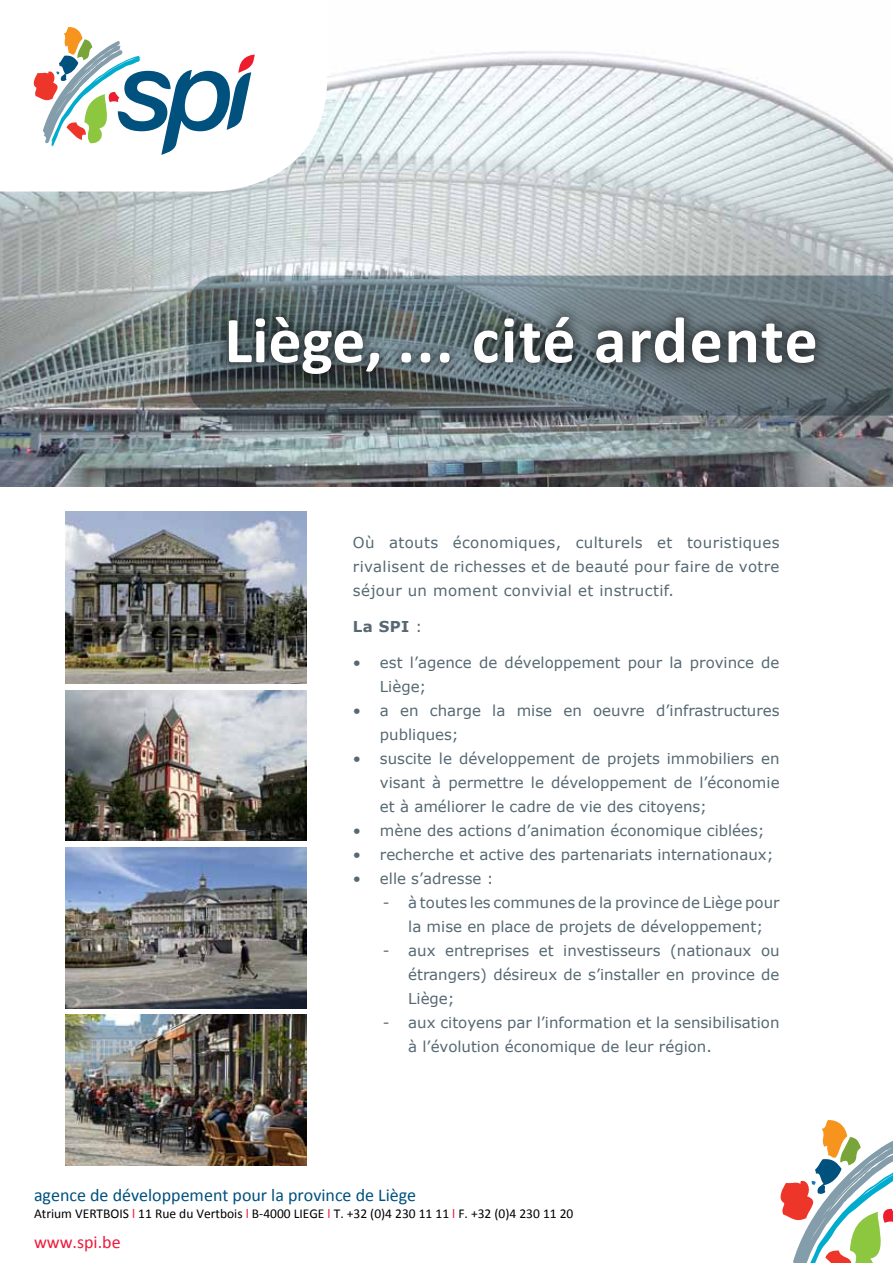
<style>
.page{position:relative;width:893px;height:1263px;background:#fff}
.page>*{position:absolute;margin:0;border:0;box-sizing:border-box;transform-origin:0 0}
.t1{font:700 66px "Calibri";letter-spacing:.015em;color:#fff}
.t2{font:18px "Calibri";color:#00517d}
.t3{font:18px "Calibri";color:#ed1a3b}
.t4{font:15px/24px "Verdana";color:#566872}
.t5{font:700 15px "Verdana";color:#566872}
.t6{font:13.5px "Calibri";color:#000}
.s1{font-weight:400}
.s2{color:#ed1a3b}
</style>
<div class="page">
<img style="left:0;top:51px;width:893px;height:436px">
<img style="left:66px;top:512px;width:241px;height:171px">
<img style="left:66px;top:847px;width:241px;height:161px">
<svg style="left:189px;top:276px;width:704px;height:140px;background:#647177"></svg>
<div style="left:215px;top:304px;width:613px;height:83px;background:#000;opacity:.75"></div>
<svg style="left:0;top:51px;width:327px;height:141px"></svg>
<svg style="left:31px;top:27px;width:224px;height:128px"></svg>
<svg style="left:780px;top:1120px;width:113px;height:143px"></svg>
<img style="left:66px;top:1015px;width:241px;height:150px">
<img style="left:66px;top:691px;width:241px;height:150px">
<h1 class="t1" style="left:224px;top:298px;width:595px">Liège, ... cité ardente</h1>
<p class="t4" style="left:353px;top:531px;width:428px;text-align:justify">Où atouts économiques, culturels et touristiques rivalisent de richesses et de beauté pour faire de votre séjour un moment convivial et instructif.</p>
<p class="t5" style="left:353px;top:616px;width:71px">La SPI <span class="s1">:</span></p>
<p class="t4" style="left:380px;top:651px;width:401px;text-indent:-27px">• est l’agence de développement pour la province de<br>Liège;</p>
<p class="t4" style="left:380px;top:699px;width:401px;text-indent:-27px">• a en charge la mise en oeuvre d’infrastructures publiques;</p>
<p class="t4" style="left:380px;top:747px;width:401px;text-align:justify;text-indent:-27px">• suscite le développement de projets immobiliers en visant à permettre le développement de l’économie et à améliorer le cadre de vie des citoyens;</p>
<p class="t4" style="left:353px;top:819px;width:413px">• mène des actions d’animation économique ciblées;</p>
<p class="t4" style="left:353px;top:843px;width:422px">• recherche et active des partenariats internationaux;</p>
<p class="t4" style="left:353px;top:867px;width:142px">• elle s’adresse :</p>
<p class="t4" style="left:408px;top:891px;width:373px;text-indent:-26px">- à toutes les communes de la province de Liège pour la mise en place de projets de développement;</p>
<p class="t4" style="left:408px;top:939px;width:373px;text-align:justify;text-indent:-26px">- aux entreprises et investisseurs (nationaux ou étrangers) désireux de s’installer en province de Liège;</p>
<p class="t4" style="left:408px;top:1011px;width:373px;text-indent:-26px">- aux citoyens par l’information et la sensibilisation à l’évolution économique de leur région.</p>
<p class="t2" style="left:34px;top:1184px;width:384px">agence de développement pour la province de Liège</p>
<p class="t6" style="left:34px;top:1205px;width:541px">Atrium VERTBOIS <span class="s2">l</span> 11 Rue du Vertbois <span class="s2">l</span> B-4000 LIEGE <span class="s2">l</span> T. +32 (0)4 230 11 11 <span class="s2">l</span> F. +32 (0)4 230 11 20</p>
<p class="t3" style="left:34px;top:1231px;width:88px">www.spi.be</p>
</div>
